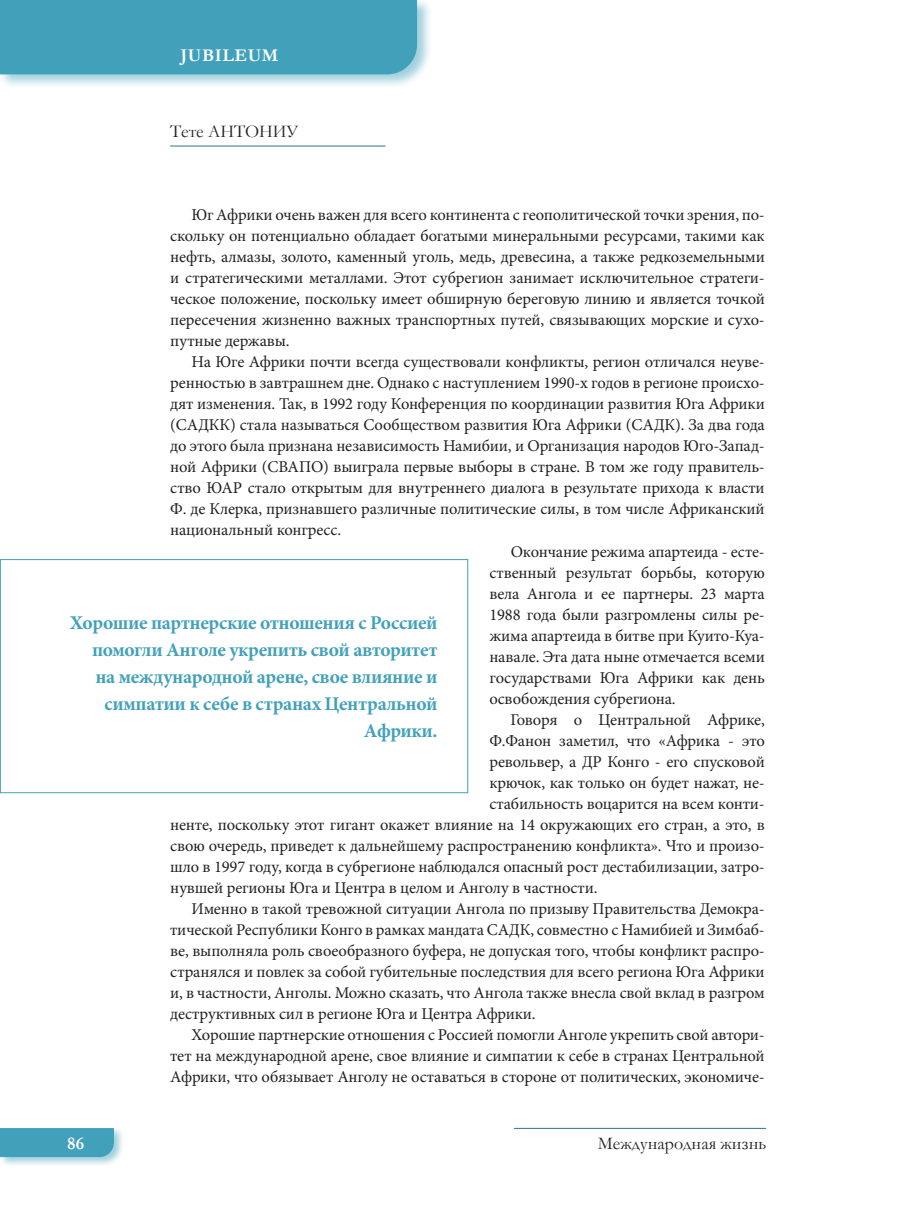
<style>
.page{position:relative;width:915px;height:1212px;background:#fff}
.page>*{position:absolute;margin:0;border:0;box-sizing:border-box;transform-origin:0 0}
.Врезка_левая{font:700 19.5px/27px "Minion Pro";letter-spacing:-.02em;color:#42a1ba;text-align:right}
.t1{font:18px "Garamond";color:#231f20}
.t2{font:700 18px "Garamond";letter-spacing:.03em;color:#fff}
.Основной_текст{font:16.5px/21px "Minion Pro";letter-spacing:-.01em;color:#231f20;text-align:justify}
</style>
<div class="page">
<div style="left:0;top:1126px;width:125px;height:41px;background:#42a1ba;opacity:.5"></div>
<div style="left:0;top:1128px;width:114px;height:29px;background:#42a1ba"></div>
<hr style="left:514px;top:1128px;width:251px;height:1px;background:#2a7588">
<div style="left:0;top:0;width:432px;height:88px;background:#42a1ba;opacity:.5"></div>
<div style="left:0;top:0;width:417px;height:74px;background:#42a1ba"></div>
<hr style="left:170px;top:146px;width:215px;height:1px;background:#2a7588">
<div style="left:0;top:559px;width:468px;height:234px;border:1px solid #42a1ba"></div>
<p class="t2" style="left:180px;top:43px;width:99px">JUBILEUM</p>
<p class="t1" style="left:170px;top:119px;width:130px">Тете АНТОНИУ</p>
<p class="Основной_текст" style="left:170px;top:205px;width:596px;text-indent:21px">Юг Африки очень важен для всего континента с геополитической точки зрения, по&shy;скольку он потенциально обладает богатыми минеральными ресурсами, такими как нефть, алмазы, золото, каменный уголь, медь, древесина, а также редкоземельными и стратегическими металлами. Этот субрегион занимает исключительное стратеги&shy;ческое положение, поскольку имеет обширную береговую линию и является точкой пересечения жизненно важных транспортных путей, связывающих морские и сухо&shy;путные державы.</p>
<p class="Основной_текст" style="left:170px;top:352px;width:596px;text-indent:21px">На Юге Африки почти всегда существовали конфликты, регион отличался неуве&shy;ренностью в завтрашнем дне. Однако с наступлением 1990-х годов в регионе происхо&shy;дят изменения. Так, в 1992 году Конференция по координации развития Юга Африки (САДКК) стала называться Сообществом развития Юга Африки (САДК). За два года до этого была признана независимость Намибии, и Организация народов Юго-Запад&shy;ной Африки (СВАПО) выиграла первые выборы в стране. В том же году правитель&shy;ство ЮАР стало открытым для внутреннего диалога в результате прихода к власти Ф. де Клерка, признавшего различные политические силы, в том числе Африканский национальный конгресс.</p>
<p class="Основной_текст" style="left:489px;top:541px;width:277px;text-indent:21px">Окончание режима апартеида - есте&shy;ственный результат борьбы, которую вела Ангола и ее партнеры. 23 марта 1988 года были разгромлены силы ре&shy;жима апартеида в битве при Куито-Куа&shy;навале. Эта дата ныне отмечается всеми государствами Юга Африки как день освобождения субрегиона.</p>
<p class="Основной_текст" style="left:510px;top:709px;width:255px">Говоря о Центральной Африке,</p>
<p class="Основной_текст" style="left:489px;top:730px;width:277px">Ф.Фанон заметил, что «Африка - это</p>
<p class="Основной_текст" style="left:489px;top:751px;width:277px">револьвер, а ДР Конго - его спусковой</p>
<p class="Основной_текст" style="left:489px;top:772px;width:277px">крючок, как только он будет нажат, не-</p>
<p class="Основной_текст" style="left:489px;top:793px;width:277px">стабильность воцарится на всем конти-</p>
<p class="Основной_текст" style="left:170px;top:814px;width:596px">ненте, поскольку этот гигант окажет влияние на 14 окружающих его стран, а это, в</p>
<p class="Основной_текст" style="left:170px;top:835px;width:596px">свою очередь, приведет к дальнейшему распространению конфликта». Что и произо-</p>
<p class="Основной_текст" style="left:170px;top:856px;width:596px">шло в 1997 году, когда в субрегионе наблюдался опасный рост дестабилизации, затро-</p>
<p class="Основной_текст" style="left:170px;top:877px;width:428px">нувшей регионы Юга и Центра в целом и Анголу в частности.</p>
<p class="Основной_текст" style="left:170px;top:898px;width:596px;text-indent:21px">Именно в такой тревожной ситуации Ангола по призыву Правительства Демокра&shy;тической Республики Конго в рамках мандата САДК, совместно с Намибией и Зимбаб&shy;ве, выполняла роль своеобразного буфера, не допуская того, чтобы конфликт распро&shy;странялся и повлек за собой губительные последствия для всего региона Юга Африки и, в частности, Анголы. Можно сказать, что Ангола также внесла свой вклад в разгром деструктивных сил в регионе Юга и Центра Африки.</p>
<p class="Основной_текст" style="left:170px;top:1024px;width:596px;text-indent:21px">Хорошие партнерские отношения с Россией помогли Анголе укрепить свой автори&shy;тет на международной арене, свое влияние и симпатии к себе в странах Центральной Африки, что обязывает Анголу не оставаться в стороне от политических, экономиче-</p>
<p class="Врезка_левая" style="left:70px;top:609px;width:369px">Хорошие партнерские отношения с Россией помогли Анголе укрепить свой авторитет на международной арене, свое влияние и симпатии к себе в странах Центральной Африки.</p>
<p class="t2" style="left:67px;top:1131px;width:18px">86</p>
<p class="t1" style="left:597px;top:1131px;width:170px">Международная жизнь</p>
</div>
